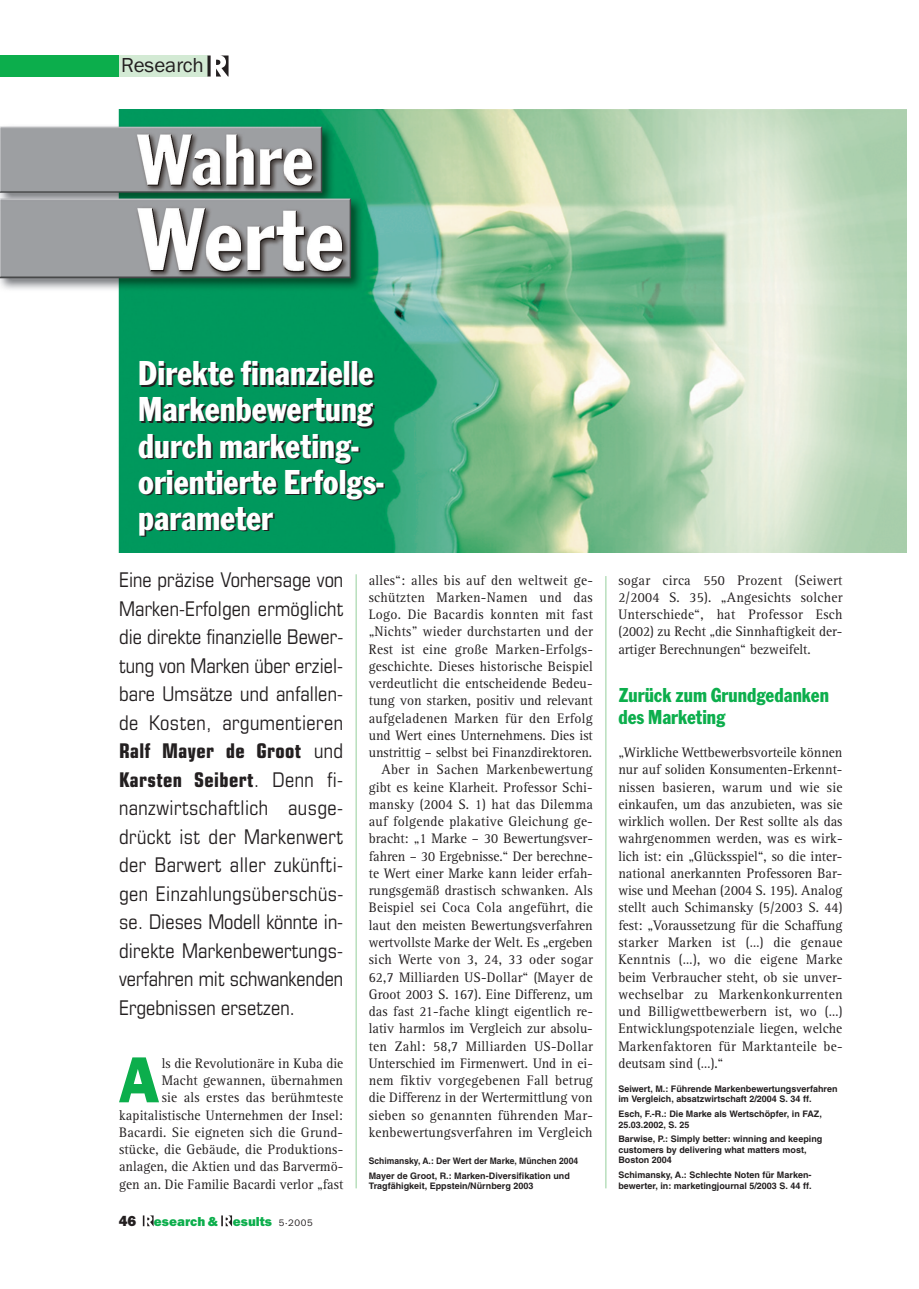
<style>
.page{position:relative;width:919px;height:1289px;background:#fff}
.page>*{position:absolute;margin:0;border:0;box-sizing:border-box;transform-origin:0 0}
.t1{font:67.2px "Franklin Gothic T";color:#0cae4c;scale:.95 1}
.t2{font:condensed 36px/36px "Franklin Gothic T";color:#fff}
.t3{font:condensed 21px/22.5px "Franklin Gothic T";color:#0cae4c}
.t4{font:21px "Franklin Gothic Itc T";color:#231f20}
.t5{font:condensed 20.25px/28.5px "Eurostile";color:#231f20;text-align:justify}
.t6{font:14.25px/17.2px "Rotis Serif";letter-spacing:.01em;color:#231f20;text-align:right;scale:.95 1}
.t7{font:800 13.5px "Franklin Gothic Itc T";color:#0cae4c}
.t8{font:700 9px/10.5px "Helvetica";color:#231f20}
.t9{font:700 9px/14.7px "Helvetica";color:#231f20;scale:.95 1}
.s1{font-weight:700}
.s2{font-size:15px;color:#231f20}
.s3{font-weight:400;font-size:9.75px;color:#231f20}
</style>
<div class="page">
<img style="left:0;top:110px;width:906px;height:443px">
<hr style="left:356px;top:574px;width:1px;height:614px;background:#95cf9c">
<hr style="left:605px;top:576px;width:1px;height:612px;background:#95cf9c">
<div style="left:0;top:55px;width:119px;height:22px;background:#0cae4c"></div>
<div style="left:119px;top:55px;width:88px;height:22px;background:#d3ead4"></div>
<svg style="left:207px;top:55px;width:21px;height:22px"></svg>
<svg style="left:143px;top:1215px;width:11px;height:11px"></svg>
<svg style="left:221px;top:1215px;width:11px;height:11px"></svg>
<h3 class="t4" style="left:121px;top:53px;width:84px">Research</h3>
<h2 class="t2" style="left:138px;top:355px;width:247px">Direkte finanzielle<br>Markenbewertung durch marketing&shy;orientierte Erfolgs&shy;parameter</h2>
<p class="t5" style="left:119px;top:567px;width:226px">Eine präzise Vorhersage von Marken-Erfolgen ermöglicht die direkte finanzielle Bewer&shy;tung von Marken über erziel&shy;bare Umsätze und anfallen&shy;de Kosten, argumentieren <span class="s1">Ralf Mayer de Groot</span> und <span class="s1">Karsten Seibert</span>. Denn fi&shy;nanzwirtschaftlich ausge&shy;drückt ist der Markenwert der Barwert aller zukünfti&shy;gen Einzahlungsüberschüs&shy;se. Dieses Modell könnte in&shy;direkte Markenbewertungs&shy;verfahren mit schwankenden Ergebnissen ersetzen.</p>
<h1 class="t1" style="left:119px;top:1039px;width:43px">A</h1>
<p class="t6" style="left:119px;top:1055px;width:237px">ls die Revolutionäre in Kuba die<br>Macht gewannen, übernahmen<br>sie als erstes das berühmteste kapitalistische Unternehmen der Insel:<br>Bacardi. Sie eigneten sich die Grund&shy;stücke, die Gebäude, die Produktions&shy;anlagen, die Aktien und das Barvermö&shy;gen an. Die Familie Bacardi verlor „fast</p>
<p class="t7" style="left:119px;top:1213px;width:195px"><span class="s2">46</span> esearch &amp; esults <span class="s3">5·2005</span></p>
<p class="t6" style="left:369px;top:572px;width:237px">alles“: alles bis auf den weltweit ge&shy;schützten Marken-Namen und das Logo. Die Bacardis konnten mit fast „Nichts” wieder durchstarten und der Rest ist eine große Marken-Erfolgs&shy;geschichte. Dieses historische Beispiel verdeutlicht die entscheidende Bedeu&shy;tung von starken, positiv und relevant aufgeladenen Marken für den Erfolg und Wert eines Unternehmens. Dies ist unstrittig – selbst bei Finanzdirektoren.<br>Aber in Sachen Markenbewertung gibt es keine Klarheit. Professor Schi&shy;mansky (2004 S. 1) hat das Dilemma auf folgende plakative Gleichung ge&shy;bracht: „1 Marke – 30 Bewertungsver&shy;fahren – 30 Ergebnisse.“ Der berechne&shy;te Wert einer Marke kann leider erfah&shy;rungsgemäß drastisch schwanken. Als Beispiel sei Coca Cola angeführt, die laut den meisten Bewertungsverfahren wertvollste Marke der Welt. Es „ergeben sich Werte von 3, 24, 33 oder sogar 62,7 Milliarden US-Dollar“ (Mayer de Groot 2003 S. 167). Eine Differenz, um das fast 21-fache klingt eigentlich re&shy;lativ harmlos im Vergleich zur absolu&shy;ten Zahl: 58,7 Milliarden US-Dollar Unterschied im Firmenwert. Und in ei&shy;nem fiktiv vorgegebenen Fall betrug die Differenz in der Wertermittlung von sieben so genannten führenden Mar&shy;kenbewertungsverfahren im Vergleich</p>
<p class="t6" style="left:618px;top:572px;width:237px;text-align:justify">sogar circa 550 Prozent (Seiwert 2/2004 S. 35). „Angesichts solcher Unterschiede“, hat Professor Esch (2002) zu Recht „die Sinnhaftigkeit der&shy;artiger Berechnungen“ bezweifelt.</p>
<h3 class="t3" style="left:618px;top:683px;width:212px">Zurück zum Grundgedanken des Marketing</h3>
<p class="t6" style="left:618px;top:745px;width:237px;text-align:justify">„Wirkliche Wettbewerbsvorteile können nur auf soliden Konsumenten-Erkennt&shy;nissen basieren, warum und wie sie einkaufen, um das anzubieten, was sie wirklich wollen. Der Rest sollte als das wahrgenommen werden, was es wirk&shy;lich ist: ein „Glücksspiel“, so die inter&shy;national anerkannten Professoren Bar&shy;wise und Meehan (2004 S. 195). Analog stellt auch Schimansky (5/2003 S. 44) fest: „Voraussetzung für die Schaffung starker Marken ist (…) die genaue Kenntnis (…), wo die eigene Marke beim Verbraucher steht, ob sie unver&shy;wechselbar zu Markenkonkurrenten und Billigwettbewerbern ist, wo (…)<br>Entwicklungspotenziale liegen, welche Markenfaktoren für Marktanteile be&shy;deutsam sind (…).“</p>
<p class="t8" style="left:618px;top:1083px;width:221px">Seiwert, M.: Führende Markenbewertungsverfahren im Vergleich, absatzwirtschaft 2/2004 S. 34 ff.</p>
<p class="t8" style="left:618px;top:1109px;width:205px">Esch, F.-R.: Die Marke als Wertschöpfer, in FAZ,<br>25.03.2002, S. 25</p>
<p class="t8" style="left:618px;top:1134px;width:205px">Barwise, P.: Simply better: winning and keeping customers by delivering what matters most,<br>Boston 2004</p>
<p class="t8" style="left:618px;top:1170px;width:195px">Schimansky, A.: Schlechte Noten für Marken&shy;bewerter, in: marketingjournal 5/2003 S. 44 ff.</p>
<p class="t9" style="left:369px;top:1154px;width:222px">Schimansky, A.: Der Wert der Marke, München 2004<br>Mayer de Groot, R.: Marken-Diversifikation und</p>
<p class="t8" style="left:369px;top:1181px;width:166px">Tragfähigkeit, Eppstein/Nürnberg 2003</p>
</div>
